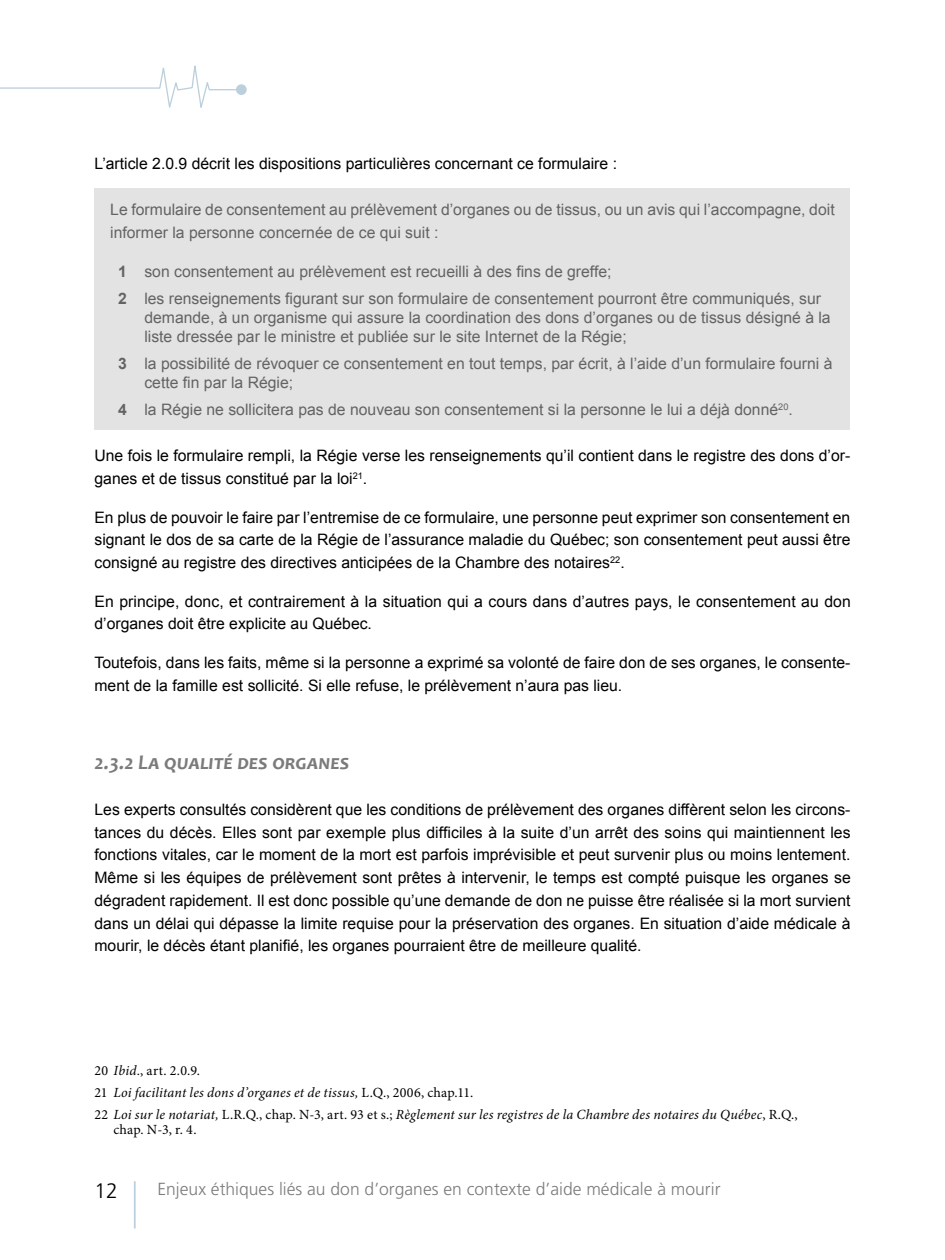
<style>
.page{position:relative;width:945px;height:1260px;background:#fff}
.page>*{position:absolute;margin:0;border:0;box-sizing:border-box;transform-origin:0 0}
.t1{font:italic 700 21px "Candara";color:#7c7b7b}
.t2{font:300 21px "Frutiger";color:#000}
.t3{font:300 17.5px "Frutiger";color:#7c7b7b}
.t4{font:15.75px/22.8px "Arial";color:#000}
.t5{font:15.75px/19.2px "Arial";color:#646363}
.t6{font:italic 14px/21.9px "Minion Pro";letter-spacing:.015em;color:#000}
.t7{font:14px "Minion Pro";color:#000}
.s1{font-weight:700}
.s2{font-style:normal}
</style>
<div class="page">
<hr style="left:134px;top:1181px;width:2px;height:47px;background:#bccfdc">
<svg style="left:0;top:65px;width:238px;height:43px"></svg>
<div style="left:236px;top:84px;width:11px;height:11px;background:#bccfdc;border-radius:50%"></div>
<div style="left:94px;top:188px;width:756px;height:242px;background:#e3e3e3"></div>
<p class="t4" style="left:94px;top:152px;width:524px">L’article 2.0.9 décrit les dispositions particulières concernant ce formulaire :</p>
<p class="t5" style="left:110px;top:199px;width:726px;line-height:22.8px">Le formulaire de consentement au prélèvement d’organes ou de tissus, ou un avis qui l’accompagne, doit informer la personne concernée de ce qui suit :</p>
<p class="t5" style="left:118px;top:262px;width:495px"><span class="s1">1</span> son consentement au prélèvement est recueilli à des fins de greffe;</p>
<p class="t5" style="left:144px;top:289px;width:688px;text-indent:-26px"><span class="s1">2</span> les renseignements figurant sur son formulaire de consentement pourront être communiqués, sur demande, à un organisme qui assure la coordination des dons d’organes ou de tissus désigné à la liste dressée par le ministre et publiée sur le site Internet de la Régie;</p>
<p class="t5" style="left:144px;top:354px;width:690px;text-indent:-26px"><span class="s1">3</span> la possibilité de révoquer ce consentement en tout temps, par écrit, à l’aide d’un formulaire fourni à cette fin par la Régie;</p>
<p class="t5" style="left:118px;top:400px;width:676px"><span class="s1">4</span> la Régie ne sollicitera pas de nouveau son consentement si la personne le lui a déjà donné<sup>20</sup>.</p>
<p class="t4" style="left:94px;top:445px;width:757px">Une fois le formulaire rempli, la Régie verse les renseignements qu’il contient dans le registre des dons d’or&shy;ganes et de tissus constitué par la loi<sup>21</sup>.</p>
<p class="t4" style="left:94px;top:506px;width:757px;text-align:justify">En plus de pouvoir le faire par l’entremise de ce formulaire, une personne peut exprimer son consentement en signant le dos de sa carte de la Régie de l’assurance maladie du Québec; son consentement peut aussi être consigné au registre des directives anticipées de la Chambre des notaires<sup>22</sup>.</p>
<p class="t4" style="left:94px;top:590px;width:758px">En principe, donc, et contrairement à la situation qui a cours dans d’autres pays, le consentement au don d’organes doit être explicite au Québec.</p>
<p class="t4" style="left:94px;top:651px;width:757px">Toutefois, dans les faits, même si la personne a exprimé sa volonté de faire don de ses organes, le consente&shy;ment de la famille est sollicité. Si elle refuse, le prélèvement n’aura pas lieu.</p>
<h4 class="t1" style="left:94px;top:749px;width:256px">2.3.2 La qualité des organes</h4>
<p class="t4" style="left:94px;top:798px;width:758px;text-align:justify">Les experts consultés considèrent que les conditions de prélèvement des organes diffèrent selon les circons&shy;tances du décès. Elles sont par exemple plus difficiles à la suite d’un arrêt des soins qui maintiennent les fonctions vitales, car le moment de la mort est parfois imprévisible et peut survenir plus ou moins lentement.<br>Même si les équipes de prélèvement sont prêtes à intervenir, le temps est compté puisque les organes se dégradent rapidement. Il est donc possible qu’une demande de don ne puisse être réalisée si la mort survient dans un délai qui dépasse la limite requise pour la préservation des organes. En situation d’aide médicale à mourir, le décès étant planifié, les organes pourraient être de meilleure qualité.</p>
<p class="t6" style="left:94px;top:1060px;width:705px"><span class="s2">20</span> Ibid.<span class="s2">, art. 2.0.9.<br>21</span> Loi facilitant les dons d’organes et de tissus, <span class="s2">L.Q., 2006, chap.11.<br>22</span> Loi sur le notariat, <span class="s2">L.R.Q., chap. N-3, art. 93 et s.;</span> Règlement sur les registres de la Chambre des notaires du Québec<span class="s2">, R.Q.,</span></p>
<p class="t7" style="left:113px;top:1120px;width:85px">chap. N-3, r. 4.</p>
<h1 class="t2" style="left:94px;top:1179px;width:25px">12</h1>
<p class="t3" style="left:158px;top:1179px;width:565px">Enjeux éthiques liés au don d’organes en contexte d’aide médicale à mourir</p>
</div>
